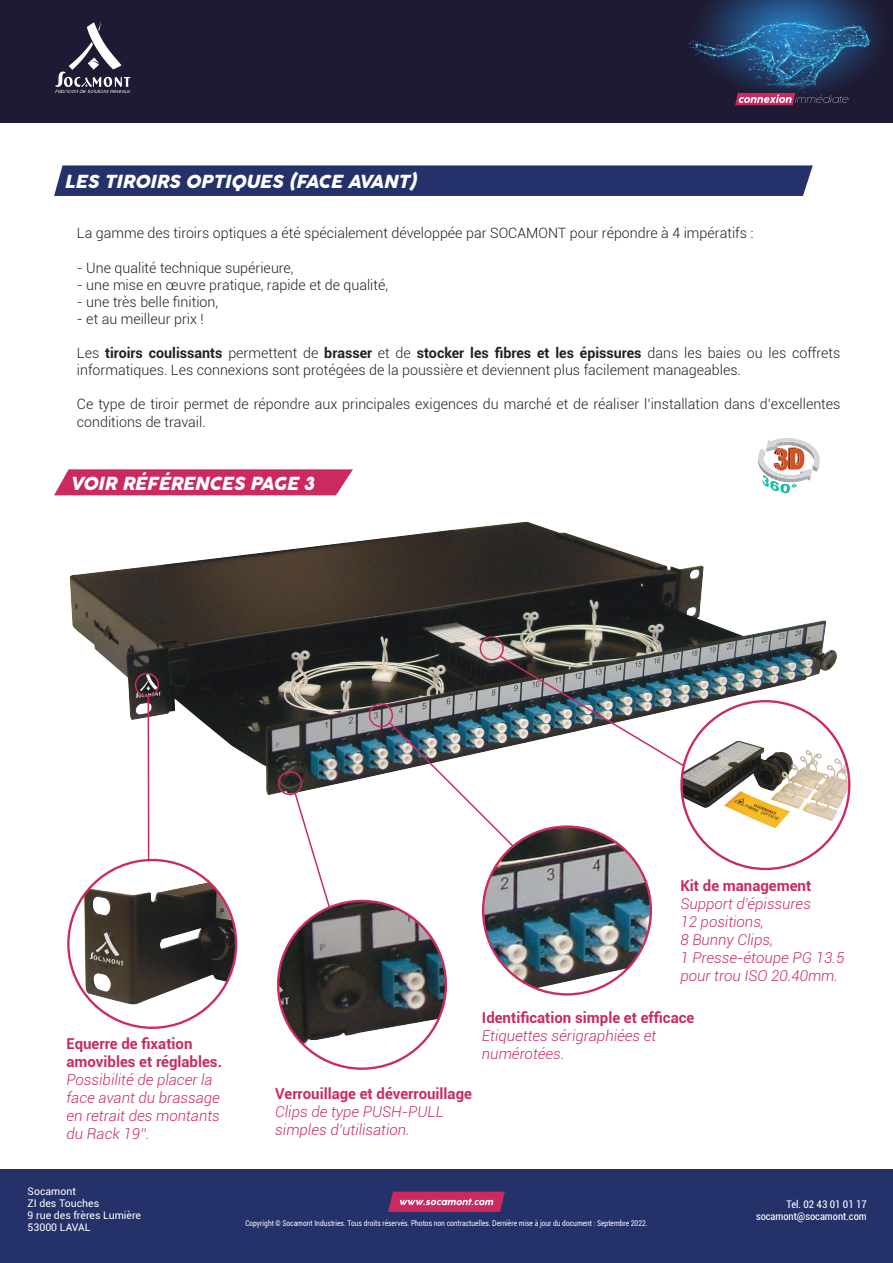
<style>
.page{position:relative;width:893px;height:1263px;background:#fff}
.page>*{position:absolute;margin:0;border:0;box-sizing:border-box;transform-origin:0 0}
.H1_-_PAGE_PRODUIT{font:italic 18px "Cocogoose Pro";letter-spacing:-.01em;color:#fff}
.t1{font:italic 300 15px/18px "Roboto";color:#ca2b61}
.t2{font:700 15px "Roboto";color:#ca2b61}
.t3{font:300 14.25px/17.1px "Roboto";color:#231f20}
.t4{font:10.5px/12px "Roboto";color:#fff}
.t5{font:condensed 10.5px/12px "Roboto";color:#fff;text-align:right}
.t6{font:7.95px "Roboto";color:#fff;scale:.83 1}
.s1{font-weight:700}
.s2{font-weight:700;font-style:normal}
</style>
<div class="page">
<img style="left:0;top:0;width:893px;height:123px">
<div style="left:0;top:1169px;width:893px;height:94px;background:#253169"></div>
<svg style="left:388px;top:1191px;width:117px;height:21px;background:#c34272"></svg>
<svg style="left:735px;top:93px;width:113px;height:12px"></svg>
<svg style="left:55px;top:21px;width:75px;height:72px;background:#4b475b"></svg>
<img style="left:70px;top:522px;width:767px;height:273px">
<div style="left:135px;top:673px;width:24px;height:24px;border:2px solid #ca2b61;border-radius:50%"></div>
<hr style="left:148px;top:696px;width:1px;height:216px;background:#ca2b61">
<div style="left:369px;top:703px;width:24px;height:24px;border:2px solid #ca2b61;border-radius:50%"></div>
<svg style="left:293px;top:791px;width:83px;height:268px"></svg>
<div style="left:480px;top:636px;width:24px;height:24px;border:2px solid #ca2b61;border-radius:50%"></div>
<img style="left:497px;top:654px;width:271px;height:141px">
<svg style="left:68px;top:860px;width:168px;height:168px"></svg>
<img style="left:84px;top:888px;width:79px;height:95px">
<svg style="left:387px;top:720px;width:223px;height:204px"></svg>
<div style="left:278px;top:771px;width:24px;height:24px;border:2px solid #ca2b61;border-radius:50%"></div>
<div style="left:54px;top:165px;width:759px;height:31px;background:#253169"></div>
<div style="left:278px;top:901px;width:168px;height:168px;background:#fff;border-radius:50%"></div>
<img style="left:278px;top:901px;width:168px;height:143px">
<img style="left:483px;top:827px;width:168px;height:161px">
<div style="left:681px;top:701px;width:168px;height:168px;background:#fff;border-radius:50%"></div>
<img style="left:681px;top:741px;width:168px;height:80px">
<svg style="left:758px;top:438px;width:62px;height:56px"></svg>
<svg style="left:54px;top:469px;width:299px;height:26px;background:#cd386a"></svg>
<p class="H1_-_PAGE_PRODUIT" style="left:64px;top:169px;width:354px">LES TIROIRS OPTIQUES (FACE AVANT)</p>
<p class="t3" style="left:77px;top:224px;width:678px">La gamme des tiroirs optiques a été spécialement développée par SOCAMONT pour répondre à 4 impératifs :</p>
<p class="t3" style="left:77px;top:259px;width:218px">- Une qualité technique supérieure,</p>
<p class="t3" style="left:77px;top:276px;width:313px">- une mise en œuvre pratique, rapide et de qualité,</p>
<p class="t3" style="left:77px;top:293px;width:143px">- une très belle finition,</p>
<p class="t3" style="left:77px;top:310px;width:128px">- et au meilleur prix !</p>
<p class="t3" style="left:77px;top:344px;width:765px">Les <span class="s1">tiroirs coulissants</span> permettent de <span class="s1">brasser</span> et de <span class="s1">stocker les fibres et les épissures</span> dans les baies ou les coffrets informatiques. Les connexions sont protégées de la poussière et deviennent plus facilement manageables.</p>
<p class="t3" style="left:77px;top:395px;width:765px">Ce type de tiroir permet de répondre aux principales exigences du marché et de réaliser l’installation dans d’excellentes conditions de travail.</p>
<p class="H1_-_PAGE_PRODUIT" style="left:70px;top:471px;width:245px">VOIR RÉFÉRENCES PAGE 3</p>
<p class="t1" style="left:66px;top:1034px;width:157px"><span class="s2">Equerre de fixation amovibles et réglables.<br></span>Possibilité de placer la face avant du brassage en retrait des montants du Rack 19’’.</p>
<p class="t2" style="left:680px;top:875px;width:132px">Kit de management</p>
<p class="t1" style="left:680px;top:894px;width:132px">Support d'épissures<br>12 positions,</p>
<p class="t1" style="left:680px;top:930px;width:94px">8 Bunny Clips,</p>
<p class="t1" style="left:680px;top:948px;width:165px">1 Presse-étoupe PG 13.5 pour trou ISO 20.40mm.</p>
<p class="t2" style="left:482px;top:1007px;width:214px">Identification simple et efficace</p>
<p class="t1" style="left:482px;top:1026px;width:176px">Etiquettes sérigraphiées et numérotées.</p>
<p class="t2" style="left:275px;top:1083px;width:198px">Verrouillage et déverrouillage</p>
<p class="t1" style="left:275px;top:1102px;width:170px">Clips de type PUSH-PULL simples d’utilisation.</p>
<p class="t4" style="left:28px;top:1185px;width:115px">Socamont<br>ZI des Touches<br>9 rue des frères Lumière<br>53000 LAVAL</p>
<p class="t6" style="left:245px;top:1218px;width:486px">Copyright © Socamont Industries. Tous droits réservés. Photos non contractuelles. Dernière mise à jour du document : Septembre 2022.</p>
<p class="t5" style="left:756px;top:1197px;width:112px">Tel. 02 43 01 01 17 socamont@socamont.com</p>
</div>
